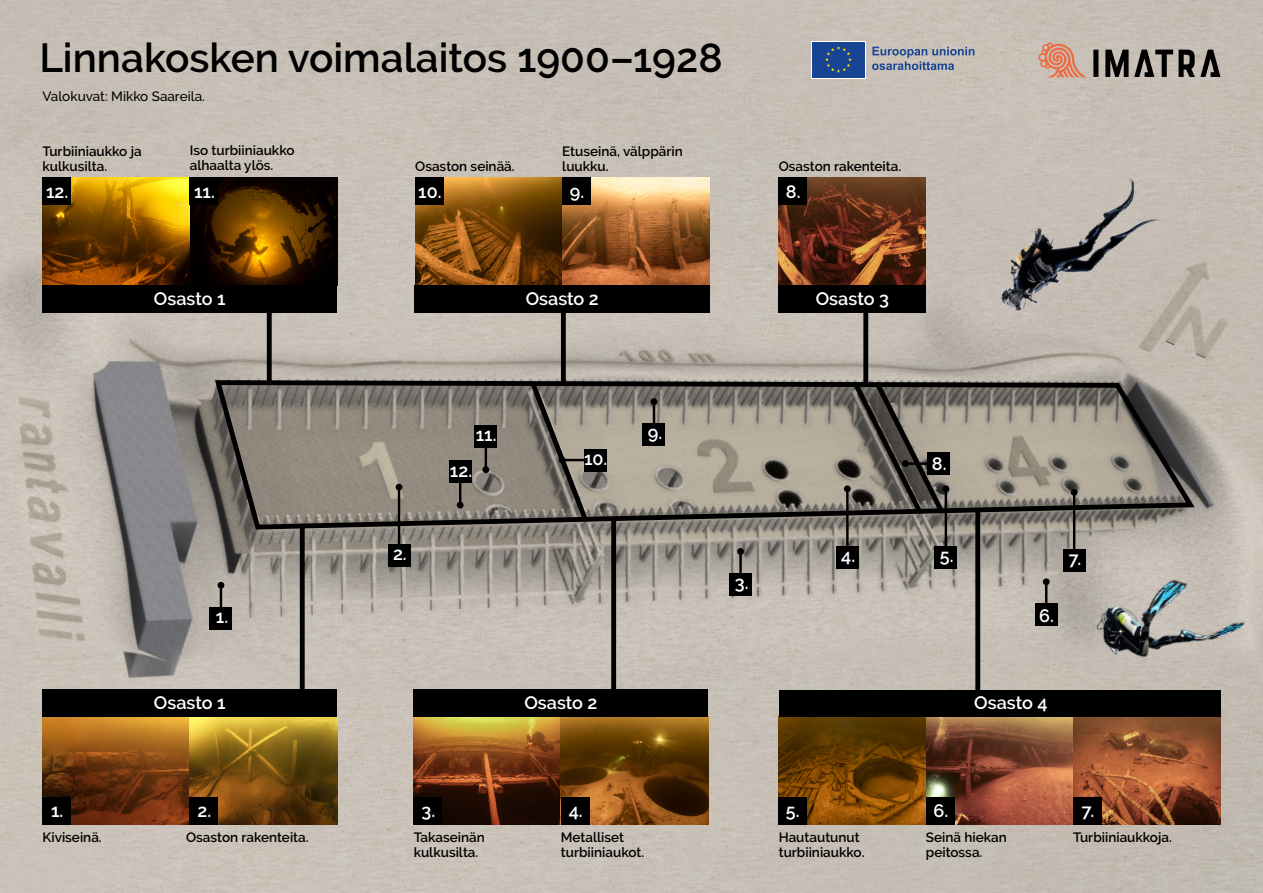
<style>
.page{position:relative;width:1263px;height:893px;background:#fff}
.page>*{position:absolute;margin:0;border:0;box-sizing:border-box;transform-origin:0 0}
.t1{font:600 40.5px "Raleway";color:#000}
.t2{font:600 18px "Raleway";color:#fff}
.t3{font:600 13.5px/15px "Raleway";color:#000}
.t4{font:500 13.5px "Raleway";color:#000}
</style>
<div class="page">
<img style="left:0;top:0;width:1263px;height:893px">
<svg style="left:212px;top:377px;width:987px;height:155px"></svg>
<hr style="left:485px;top:436px;width:2px;height:34px;background:#000">
<div style="left:482px;top:466px;width:7px;height:7px;background:#000;border-radius:50%"></div>
<div style="left:475px;top:425px;width:22px;height:23px;background:#000"></div>
<hr style="left:459px;top:472px;width:2px;height:33px;background:#000">
<div style="left:457px;top:502px;width:7px;height:6px;background:#000;border-radius:50%"></div>
<div style="left:449px;top:461px;width:22px;height:22px;background:#000"></div>
<hr style="left:562px;top:459px;width:33px;height:2px;background:#000">
<div style="left:559px;top:457px;width:7px;height:6px;background:#000;border-radius:50%"></div>
<div style="left:584px;top:449px;width:23px;height:22px;background:#000"></div>
<hr style="left:905px;top:462px;width:33px;height:3px;background:#000">
<div style="left:902px;top:460px;width:7px;height:7px;background:#000;border-radius:50%"></div>
<div style="left:927px;top:452px;width:23px;height:23px;background:#000"></div>
<hr style="left:739px;top:551px;width:3px;height:33px;background:#000">
<div style="left:737px;top:548px;width:7px;height:7px;background:#000;border-radius:50%"></div>
<div style="left:729px;top:573px;width:23px;height:23px;background:#000"></div>
<hr style="left:653px;top:402px;width:2px;height:33px;background:#000">
<div style="left:651px;top:398px;width:6px;height:7px;background:#000;border-radius:50%"></div>
<div style="left:643px;top:423px;width:22px;height:23px;background:#000"></div>
<hr style="left:220px;top:585px;width:2px;height:33px;background:#000">
<div style="left:218px;top:582px;width:6px;height:7px;background:#000;border-radius:50%"></div>
<div style="left:210px;top:607px;width:22px;height:23px;background:#000"></div>
<hr style="left:1045px;top:582px;width:2px;height:33px;background:#000">
<div style="left:1043px;top:578px;width:7px;height:7px;background:#000;border-radius:50%"></div>
<div style="left:1035px;top:604px;width:22px;height:22px;background:#000"></div>
<hr style="left:398px;top:487px;width:2px;height:68px;background:#000">
<svg style="left:396px;top:484px;width:6px;height:6px"></svg>
<div style="left:388px;top:544px;width:22px;height:22px;background:#000"></div>
<hr style="left:846px;top:489px;width:2px;height:68px;background:#000">
<div style="left:844px;top:485px;width:7px;height:7px;background:#000;border-radius:50%"></div>
<div style="left:836px;top:546px;width:22px;height:22px;background:#000"></div>
<hr style="left:945px;top:489px;width:2px;height:68px;background:#000">
<div style="left:942px;top:485px;width:7px;height:7px;background:#000;border-radius:50%"></div>
<div style="left:935px;top:546px;width:22px;height:22px;background:#000"></div>
<hr style="left:1073px;top:492px;width:2px;height:68px;background:#000">
<div style="left:1071px;top:489px;width:6px;height:7px;background:#000;border-radius:50%"></div>
<div style="left:611px;top:518px;width:5px;height:174px;background:#000"></div>
<div style="left:561px;top:307px;width:5px;height:76px;background:#000"></div>
<div style="left:975px;top:510px;width:5px;height:182px;background:#000"></div>
<div style="left:267px;top:307px;width:5px;height:75px;background:#000"></div>
<div style="left:300px;top:527px;width:5px;height:168px;background:#000"></div>
<div style="left:863px;top:294px;width:5px;height:92px;background:#000"></div>
<img style="left:1063px;top:531px;width:200px;height:175px">
<img style="left:941px;top:102px;width:254px;height:281px">
<img style="left:43px;top:716px;width:294px;height:108px">
<img style="left:43px;top:178px;width:294px;height:108px">
<img style="left:779px;top:716px;width:147px;height:108px">
<img style="left:926px;top:716px;width:294px;height:108px">
<img style="left:779px;top:178px;width:147px;height:108px">
<img style="left:414px;top:716px;width:294px;height:108px">
<img style="left:415px;top:178px;width:295px;height:108px">
<div style="left:43px;top:286px;width:294px;height:27px;background:#000"></div>
<div style="left:415px;top:286px;width:295px;height:27px;background:#000"></div>
<div style="left:779px;top:690px;width:441px;height:26px;background:#000"></div>
<div style="left:43px;top:689px;width:294px;height:27px;background:#000"></div>
<div style="left:414px;top:689px;width:294px;height:27px;background:#000"></div>
<div style="left:779px;top:797px;width:28px;height:28px;background:#000"></div>
<div style="left:561px;top:797px;width:28px;height:28px;background:#000"></div>
<div style="left:414px;top:797px;width:28px;height:28px;background:#000"></div>
<div style="left:43px;top:178px;width:28px;height:27px;background:#000"></div>
<div style="left:43px;top:797px;width:28px;height:28px;background:#000"></div>
<div style="left:190px;top:797px;width:28px;height:28px;background:#000"></div>
<div style="left:190px;top:178px;width:28px;height:27px;background:#000"></div>
<div style="left:778px;top:178px;width:29px;height:27px;background:#000"></div>
<div style="left:926px;top:797px;width:28px;height:28px;background:#000"></div>
<div style="left:1073px;top:797px;width:28px;height:28px;background:#000"></div>
<div style="left:778px;top:286px;width:148px;height:27px;background:#000"></div>
<div style="left:415px;top:178px;width:28px;height:27px;background:#000"></div>
<div style="left:562px;top:178px;width:28px;height:27px;background:#000"></div>
<svg style="left:1105px;top:50px;width:23px;height:27px"></svg>
<svg style="left:1093px;top:50px;width:5px;height:27px"></svg>
<svg style="left:1134px;top:50px;width:86px;height:27px"></svg>
<svg style="left:1038px;top:42px;width:49px;height:35px"></svg>
<svg style="left:811px;top:41px;width:55px;height:37px"></svg>
<div style="left:812px;top:42px;width:53px;height:35px;background:#174494"></div>
<svg style="left:825px;top:46px;width:27px;height:27px"></svg>
<svg style="left:872px;top:47px;width:102px;height:23px"></svg>
<h1 class="t1" style="left:39px;top:34px;width:685px">Linnakosken voimalaitos 1900–1928</h1>
<p class="t4" style="left:43px;top:88px;width:164px">Valokuvat: Mikko Saareila.</p>
<p class="t3" style="left:43px;top:144px;width:101px">Turbiiniaukko ja kulkusilta.</p>
<p class="t3" style="left:190px;top:143px;width:106px">Iso turbiiniaukko alhaalta ylös.</p>
<p class="t3" style="left:562px;top:143px;width:122px">Etuseinä, välppärin</p>
<p class="t3" style="left:415px;top:159px;width:101px">Osaston seinää.</p>
<p class="t3" style="left:562px;top:158px;width:48px">luukku.</p>
<p class="t3" style="left:779px;top:158px;width:124px">Osaston rakenteita.</p>
<h2 class="t2" style="left:46px;top:181px;width:24px">12.</h2>
<h2 class="t2" style="left:194px;top:181px;width:22px">11.</h2>
<h2 class="t2" style="left:786px;top:181px;width:16px">8.</h2>
<h2 class="t2" style="left:418px;top:181px;width:25px">10.</h2>
<h2 class="t2" style="left:570px;top:181px;width:16px">9.</h2>
<h2 class="t2" style="left:154px;top:288px;width:73px">Osasto 1</h2>
<h2 class="t2" style="left:526px;top:288px;width:75px">Osasto 2</h2>
<h2 class="t2" style="left:816px;top:288px;width:75px">Osasto 3</h2>
<h2 class="t2" style="left:476px;top:425px;width:22px">11.</h2>
<h2 class="t2" style="left:450px;top:460px;width:24px">12.</h2>
<h2 class="t2" style="left:584px;top:448px;width:25px">10.</h2>
<h2 class="t2" style="left:648px;top:422px;width:16px">9.</h2>
<h2 class="t2" style="left:932px;top:453px;width:16px">8.</h2>
<h2 class="t2" style="left:393px;top:543px;width:15px">2.</h2>
<h2 class="t2" style="left:841px;top:545px;width:15px">4.</h2>
<h2 class="t2" style="left:940px;top:545px;width:15px">5.</h2>
<h2 class="t2" style="left:1069px;top:549px;width:14px">7.</h2>
<h2 class="t2" style="left:735px;top:573px;width:15px">3.</h2>
<h2 class="t2" style="left:216px;top:606px;width:14px">1.</h2>
<h2 class="t2" style="left:1039px;top:605px;width:16px">6.</h2>
<h2 class="t2" style="left:154px;top:692px;width:73px">Osasto 1</h2>
<h2 class="t2" style="left:524px;top:692px;width:75px">Osasto 2</h2>
<h2 class="t2" style="left:974px;top:692px;width:75px">Osasto 4</h2>
<h2 class="t2" style="left:51px;top:800px;width:14px">1.</h2>
<h2 class="t2" style="left:198px;top:800px;width:15px">2.</h2>
<p class="t3" style="left:43px;top:829px;width:61px">Kiviseinä.</p>
<p class="t3" style="left:186px;top:829px;width:124px">Osaston rakenteita.</p>
<h2 class="t2" style="left:422px;top:800px;width:15px">3.</h2>
<h2 class="t2" style="left:569px;top:800px;width:15px">4.</h2>
<h2 class="t2" style="left:786px;top:800px;width:15px">5.</h2>
<h2 class="t2" style="left:934px;top:800px;width:16px">6.</h2>
<h2 class="t2" style="left:1082px;top:800px;width:14px">7.</h2>
<p class="t3" style="left:414px;top:829px;width:73px">Takaseinän kulkusilta.</p>
<p class="t3" style="left:561px;top:829px;width:85px">Metalliset turbiiniaukot.</p>
<p class="t3" style="left:779px;top:829px;width:82px">Hautautunut</p>
<p class="t3" style="left:1073px;top:829px;width:100px">Turbiiniaukkoja.</p>
<p class="t3" style="left:779px;top:844px;width:87px">turbiiniaukko.</p>
<p class="t3" style="left:926px;top:829px;width:82px">Seinä hiekan peitossa.</p>
</div>
